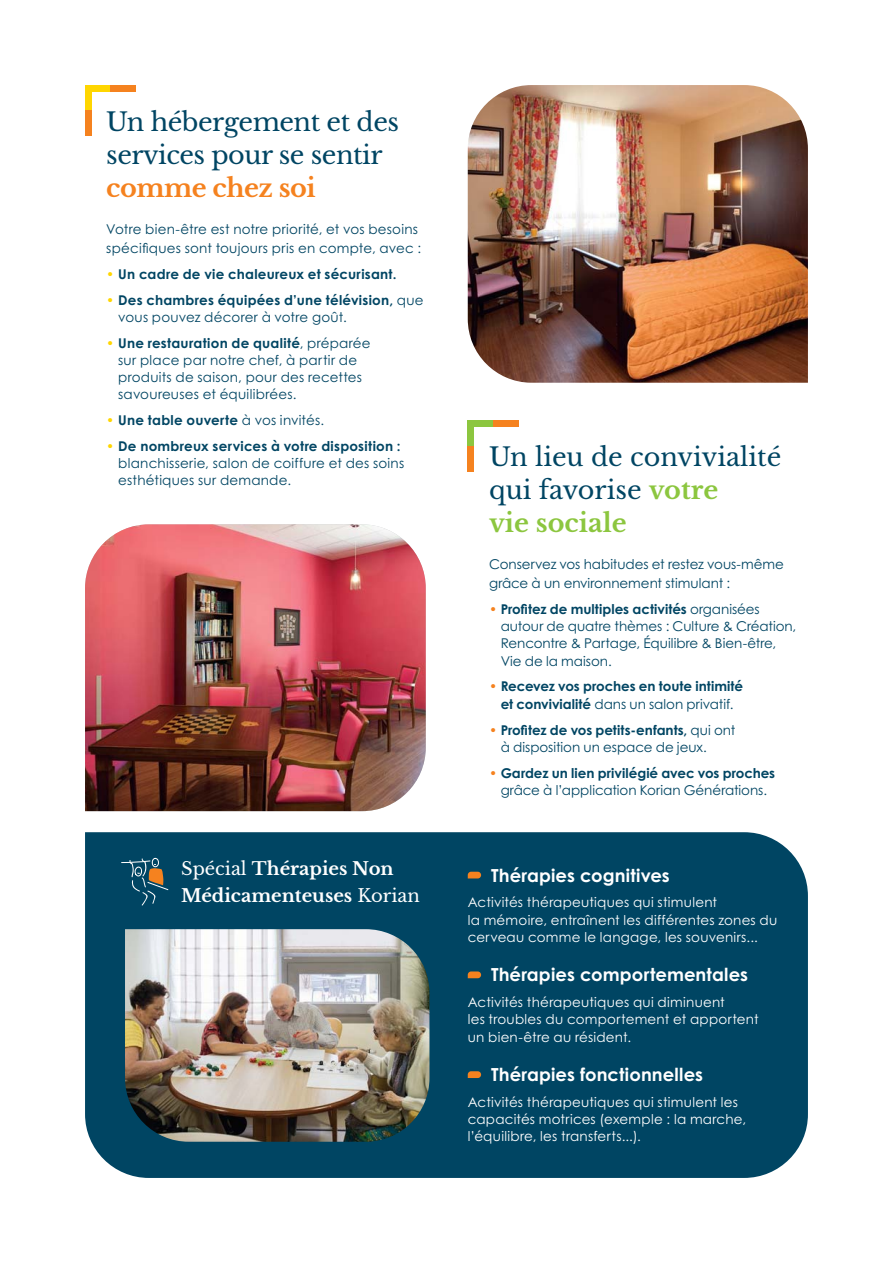
<style>
.page{position:relative;width:893px;height:1263px;background:#fff}
.page>*{position:absolute;margin:0;border:0;box-sizing:border-box;transform-origin:0 0}
.t1{font:25.5px/33px "Libre Baskerville";color:#004563}
.t2{font:25.5px/33px "Libre Baskerville";letter-spacing:-.02em;color:#004563}
.t3{font:700 25.5px "Libre Baskerville";letter-spacing:-.02em;color:#f5821f}
.t4{font:700 18px "Century Gothic Std";letter-spacing:.005em;color:#fff}
.t5{font:700 18px/27px "Libre Baskerville";color:#fff}
.t6{font:13.5px/17.2px "Century Gothic Std";letter-spacing:.005em;color:#004563}
.t7{font:13.5px/17.2px "Century Gothic Std";letter-spacing:.015em;color:#fff}
.t8{font:700 13.5px/17.2px "Century Gothic Std";letter-spacing:.015em;color:#004563}
.t9{font:700 13.5px/17.2px "Century Gothic Std";letter-spacing:-.005em;color:#004563;text-align:center}
.s1{font-weight:400;color:#ffd600}
.s2{font-weight:400}
.s3{color:#ffd600}
.s4{font-weight:700}
.s5{font-weight:700;color:#8cc63f}
.s6{color:#f5821f}
.s7{font-weight:400;color:#f5821f}
</style>
<div class="page">
<img style="left:85px;top:524px;width:341px;height:287px">
<div style="left:85px;top:832px;width:723px;height:346px;background:#004563"></div>
<svg style="left:468px;top:872px;width:13px;height:6px"></svg>
<svg style="left:468px;top:971px;width:13px;height:7px"></svg>
<svg style="left:468px;top:1071px;width:13px;height:7px"></svg>
<svg style="left:121px;top:857px;width:48px;height:49px"></svg>
<img style="left:125px;top:929px;width:304px;height:213px">
<img style="left:468px;top:85px;width:340px;height:298px">
<div style="left:85px;top:85px;width:6px;height:26px;background:#ffd600"></div>
<div style="left:85px;top:110px;width:6px;height:26px;background:#f5821f"></div>
<div style="left:85px;top:85px;width:26px;height:6px;background:#ffd600"></div>
<div style="left:111px;top:85px;width:25px;height:6px;background:#f5821f"></div>
<div style="left:468px;top:420px;width:6px;height:26px;background:#8cc63f"></div>
<div style="left:468px;top:446px;width:6px;height:25px;background:#f5821f"></div>
<div style="left:468px;top:420px;width:25px;height:7px;background:#8cc63f"></div>
<div style="left:493px;top:420px;width:26px;height:7px;background:#f5821f"></div>
<h1 class="t2" style="left:106px;top:107px;width:294px">Un hébergement et des services pour se sentir</h1>
<h1 class="t3" style="left:106px;top:173px;width:211px">comme chez soi</h1>
<p class="t6" style="left:106px;top:221px;width:316px;line-height:19.5px">Votre bien-être est notre priorité, et vos besoins spécifiques sont toujours pris en compte, avec :</p>
<p class="t8" style="left:106px;top:267px;width:292px"><span class="s1">•</span> Un cadre de vie chaleureux et sécurisant.</p>
<p class="t8" style="left:118px;top:293px;width:307px;text-indent:-12px"><span class="s1">•</span> Des chambres équipées d’une télévision, <span class="s2">que vous pouvez décorer à votre goût.</span></p>
<p class="t6" style="left:118px;top:336px;width:254px;text-indent:-12px"><span class="s3">•</span> <span class="s4">Une restauration de qualité</span>, préparée sur place par notre chef, à partir de produits de saison, pour des recettes savoureuses et équilibrées.</p>
<p class="t8" style="left:106px;top:413px;width:219px"><span class="s1">•</span> Une table ouverte <span class="s2">à vos invités.</span></p>
<p class="t6" style="left:118px;top:439px;width:288px;text-indent:-12px"><span class="s3">•</span> <span class="s4">De nombreux services à votre disposition : </span>blanchisserie, salon de coiffure et des soins esthétiques sur demande.</p>
<h1 class="t1" style="left:489px;top:442px;width:294px">Un lieu de convivialité qui favorise <span class="s5">votre<br>vie sociale</span></h1>
<p class="t6" style="left:489px;top:556px;width:296px;line-height:19.5px">Conservez vos habitudes et restez vous-même grâce à un environnement stimulant :</p>
<p class="t6" style="left:501px;top:602px;width:297px;text-indent:-12px"><span class="s6">•</span> <span class="s4">Profitez de multiples activités</span> organisées autour de quatre thèmes : Culture &amp; Création, Rencontre &amp; Partage, Équilibre &amp; Bien-être, Vie de la maison.</p>
<p class="t9" style="left:489px;top:679px;width:256px"><span class="s7">•</span> Recevez vos proches en toute intimité et convivialité <span class="s2">dans un salon privatif.</span></p>
<p class="t6" style="left:501px;top:723px;width:236px;text-indent:-12px"><span class="s6">•</span> <span class="s4">Profitez de vos petits-enfants,</span> qui ont à disposition un espace de jeux.</p>
<p class="t6" style="left:489px;top:766px;width:288px;text-align:center"><span class="s6">•</span> <span class="s4">Gardez un lien privilégié avec vos proches </span>grâce à l’application Korian Générations.</p>
<h2 class="t5" style="left:181px;top:855px;width:240px"><span class="s2">Spécial</span> Thérapies Non<br>Médicamenteuses <span class="s2">Korian</span></h2>
<h2 class="t4" style="left:491px;top:868px;width:180px">Thérapies cognitives</h2>
<p class="t7" style="left:468px;top:895px;width:311px">Activités thérapeutiques qui stimulent<br>la mémoire, entraînent les différentes zones du cerveau comme le langage, les souvenirs...</p>
<h2 class="t4" style="left:491px;top:968px;width:259px">Thérapies comportementales</h2>
<p class="t7" style="left:468px;top:995px;width:292px">Activités thérapeutiques qui diminuent<br>les troubles du comportement et apportent un bien-être au résident.</p>
<h2 class="t4" style="left:491px;top:1068px;width:213px">Thérapies fonctionnelles</h2>
<p class="t7" style="left:468px;top:1095px;width:280px">Activités thérapeutiques qui stimulent les capacités motrices (exemple : la marche, l’équilibre, les transferts...).</p>
</div>
